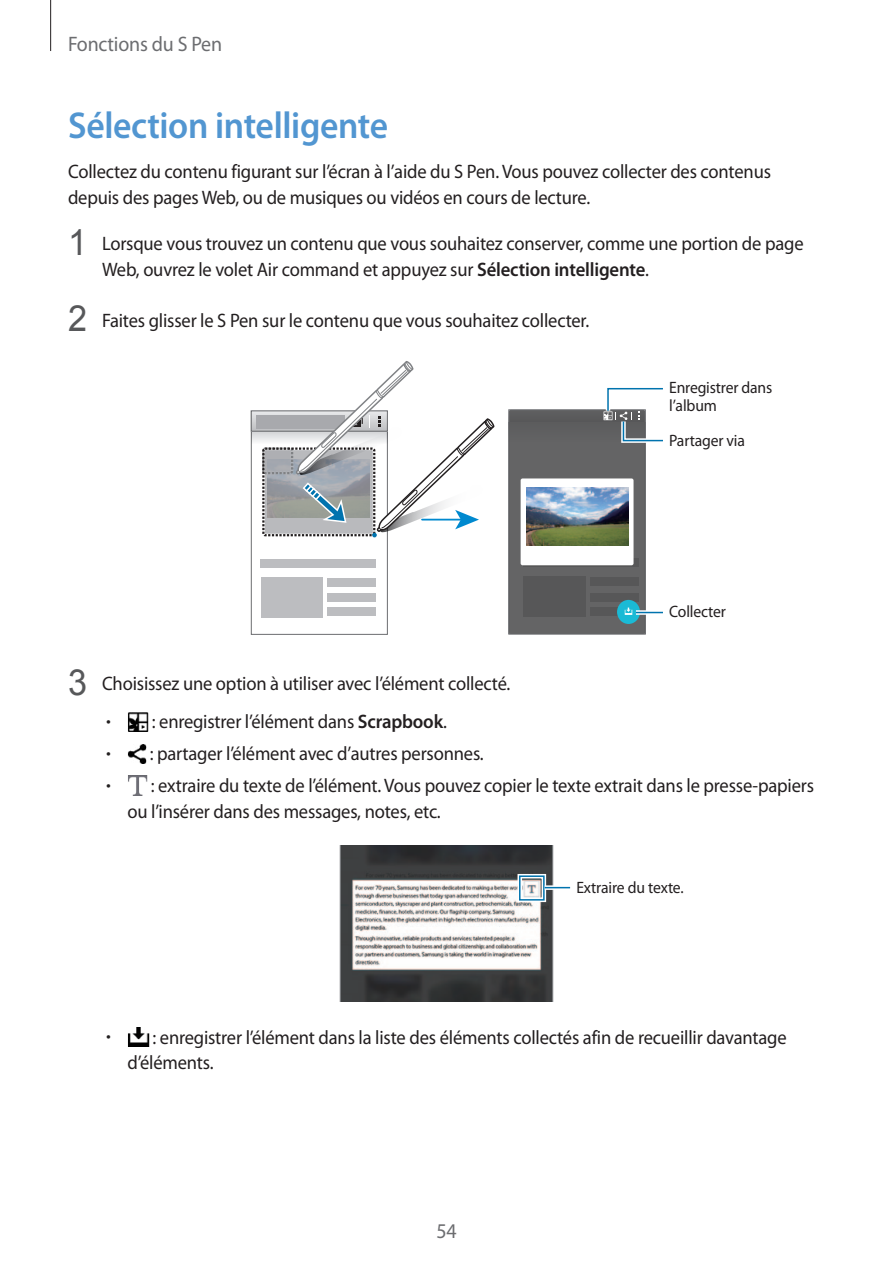
<style>
.page{position:relative;width:893px;height:1263px;background:#fff}
.page>*{position:absolute;margin:0;border:0;box-sizing:border-box;transform-origin:0 0}
.t1{font:600 37.5px "Myriad Pro";letter-spacing:-.01em;color:#5296d1;scale:.95 1}
.t2{font:21px "Myriad Pro";letter-spacing:-.01em;color:#6c6d70;scale:.95 1}
.t3{font:19.5px/25.5px "Myriad Pro";letter-spacing:-.01em;color:#231f20;scale:.95 1}
.t4{font:16.5px/18px "Myriad Pro";letter-spacing:-.01em;color:#231f20;scale:.95 1}
.s1{font-family:"Arial";font-size:36px;color:#57585a}
.s2{font-weight:600}
.s3{font-weight:300}
</style>
<div class="page">
<hr style="left:50px;top:0;width:1px;height:51px;background:#231f20">
<div style="left:251px;top:410px;width:137px;height:225px;border:1px solid #6c6d70"></div>
<svg style="left:251px;top:432px;width:41px;height:12px"></svg>
<div style="left:251px;top:411px;width:136px;height:20px;background:linear-gradient(to bottom,#e8e9eb,#c0c1c3)"></div>
<div style="left:251px;top:410px;width:137px;height:22px;border:1px solid #6c6d70"></div>
<div style="left:261px;top:577px;width:62px;height:40px;background:#bcbdc0"></div>
<div style="left:261px;top:559px;width:115px;height:8px;background:#bcbdc0"></div>
<div style="left:328px;top:578px;width:48px;height:9px;background:#bcbdc0"></div>
<div style="left:328px;top:593px;width:48px;height:9px;background:#bcbdc0"></div>
<div style="left:328px;top:607px;width:48px;height:9px;background:#bcbdc0"></div>
<div style="left:509px;top:410px;width:136px;height:224px;background:linear-gradient(to right,#5e5e5f,#636465);border-radius:2px"></div>
<div style="left:617px;top:600px;width:23px;height:24px;background:#1abad5;border-radius:50%"></div>
<div style="left:521px;top:478px;width:112px;height:87px;background:#fff;border-radius:2px"></div>
<img style="left:526px;top:488px;width:102px;height:57px">
<div style="left:256px;top:415px;width:89px;height:13px;background:#a8a9ad"></div>
<svg style="left:263px;top:449px;width:111px;height:86px;background:#a4a6a9"></svg>
<div style="left:262px;top:447px;width:31px;height:27px;border:2px dashed #808285;border-radius:2px"></div>
<div style="left:262px;top:447px;width:113px;height:89px;border:2px dashed #231f20;border-radius:2px"></div>
<div style="left:508px;top:409px;width:138px;height:225px;border:1px solid #6c6d70"></div>
<svg style="left:603px;top:388px;width:60px;height:57px"></svg>
<svg style="left:292px;top:361px;width:203px;height:176px"></svg>
<svg style="left:625px;top:607px;width:38px;height:8px"></svg>
<img style="left:128px;top:712px;width:20px;height:19px">
<img style="left:128px;top:744px;width:18px;height:19px">
<img style="left:128px;top:776px;width:19px;height:19px">
<svg style="left:339px;top:845px;width:231px;height:156px"></svg>
<img style="left:128px;top:1028px;width:21px;height:19px">
<p class="t2" style="left:68px;top:31px;width:164px">Fonctions du S Pen</p>
<h1 class="t1" style="left:68px;top:101px;width:339px">Sélection intelligente</h1>
<p class="t3" style="left:68px;top:158px;width:741px">Collectez du contenu figurant sur l’écran à l’aide du S Pen. Vous pouvez collecter des contenus depuis des pages Web, ou de musiques ou vidéos en cours de lecture.</p>
<p class="t3" style="left:102px;top:231px;width:740px;text-indent:-34px"><span class="s1">1</span> Lorsque vous trouvez un contenu que vous souhaitez conserver, comme une portion de page<br>Web, ouvrez le volet Air command et appuyez sur <span class="s2">Sélection intelligente</span>.</p>
<p class="t3" style="left:68px;top:307px;width:550px"><span class="s1">2</span> Faites glisser le S Pen sur le contenu que vous souhaitez collecter.</p>
<p class="t4" style="left:669px;top:378px;width:110px">Enregistrer dans l’album</p>
<p class="t4" style="left:669px;top:431px;width:81px">Partager via</p>
<p class="t4" style="left:669px;top:602px;width:61px">Collecter</p>
<p class="t3" style="left:68px;top:670px;width:467px"><span class="s1">3</span> Choisissez une option à utiliser avec l’élément collecté.</p>
<p class="t3" style="left:106px;top:709px;width:360px"><span class="s3">•</span> : enregistrer l’élément dans <span class="s2">Scrapbook</span>.</p>
<p class="t3" style="left:106px;top:740px;width:399px"><span class="s3">•</span> : partager l’élément avec d’autres personnes.</p>
<p class="t3" style="left:128px;top:772px;width:724px;text-indent:-21px"><span class="s3">•</span> : extraire du texte de l’élément. Vous pouvez copier le texte extrait dans le presse-papiers ou l’insérer dans des messages, notes, etc.</p>
<p class="t4" style="left:576px;top:878px;width:114px">Extraire du texte.</p>
<p class="t3" style="left:128px;top:1024px;width:695px;text-indent:-21px"><span class="s3">•</span> : enregistrer l’élément dans la liste des éléments collectés afin de recueillir davantage d’éléments.</p>
<p class="t2" style="left:436px;top:1218px;width:23px">54</p>
</div>
